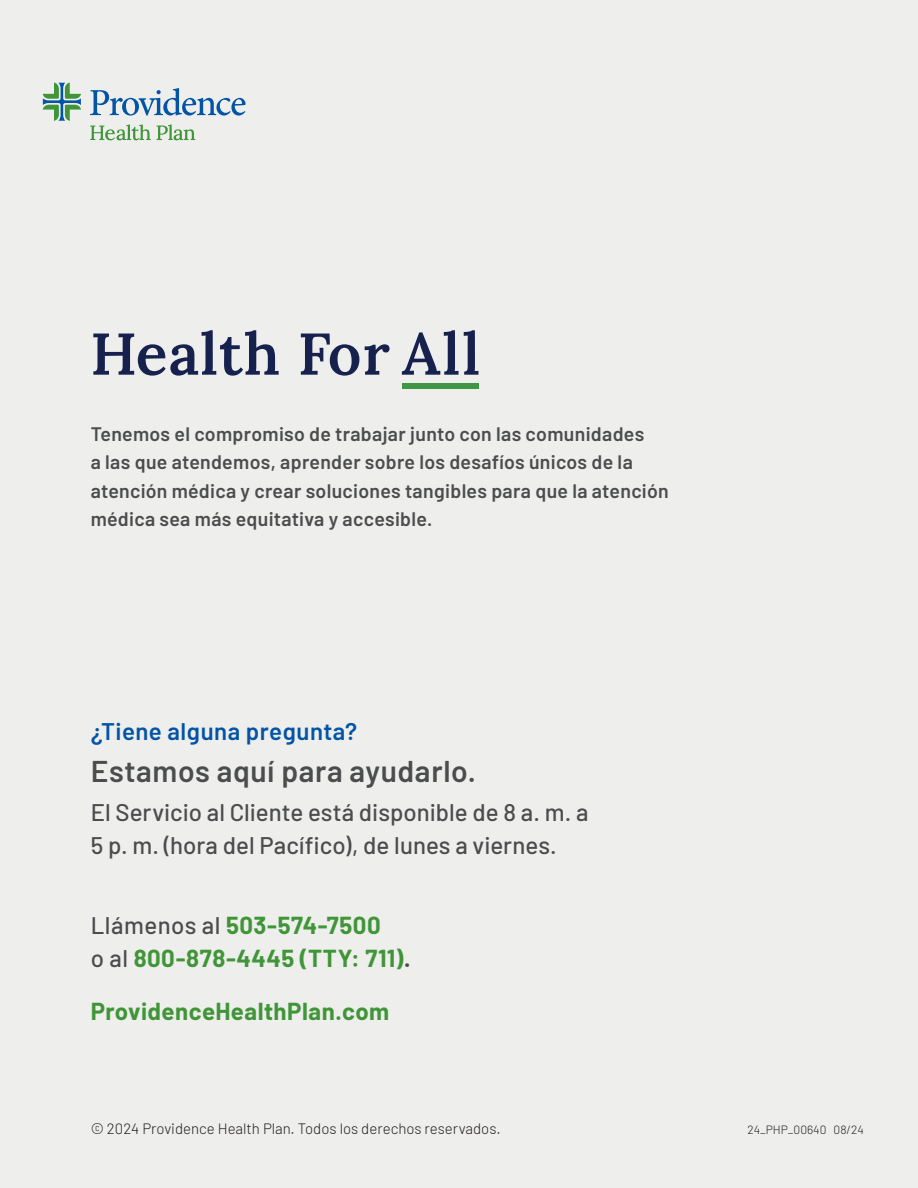
<style>
.page{position:relative;width:918px;height:1188px;background:#eeeeec}
.page>*{position:absolute;margin:0;border:0;box-sizing:border-box;transform-origin:0 0}
.Subhead_Green{font:600 30px "Barlow";letter-spacing:.02em;color:#4b4c4d}
.Body_12_18{font:500 24px/33px "Barlow";color:#4b4c4d}
.Body_Intro{font:700 24px/33px "Barlow";letter-spacing:.02em;color:#3f9537}
.Subhead_15_20{font:600 24px "Barlow";letter-spacing:.02em;color:#0154a6}
.Body_Intro-2{font:600 19.5px/28.5px "Barlow";letter-spacing:.015em;color:#4b4c4d}
.Contact_Info{font:300 15px "Barlow";color:#231f20}
.Contact_Info-2{font:300 12px "Barlow";color:#231f20}
.s1{font-weight:500;color:#4b4c4d}
.s2{color:#4b4c4d}
</style>
<div class="page">
<svg style="left:90px;top:88px;width:156px;height:28px"></svg>
<svg style="left:43px;top:83px;width:38px;height:38px"></svg>
<svg style="left:90px;top:124px;width:61px;height:16px"></svg>
<svg style="left:157px;top:124px;width:38px;height:16px"></svg>
<svg style="left:93px;top:330px;width:186px;height:46px"></svg>
<svg style="left:301px;top:334px;width:58px;height:42px"></svg>
<svg style="left:365px;top:344px;width:25px;height:31px"></svg>
<svg style="left:402px;top:330px;width:76px;height:45px"></svg>
<div style="left:402px;top:383px;width:76px;height:6px;background:#3f9644"></div>
<p class="Body_Intro-2" style="left:91px;top:418px;width:579px">Tenemos el compromiso de trabajar junto con las comunidades<br>a las que atendemos, aprender sobre los desafíos únicos de la atención médica y crear soluciones tangibles para que la atención médica sea más equitativa y accesible.</p>
<p class="Subhead_15_20" style="left:91px;top:714px;width:268px">¿Tiene alguna pregunta?</p>
<p class="Subhead_Green" style="left:91px;top:749px;width:387px">Estamos aquí para ayudarlo.</p>
<p class="Body_12_18" style="left:91px;top:793px;width:499px">El Servicio al Cliente está disponible de 8 a. m. a<br>5 p. m. (hora del Pacífico), de lunes a viernes.</p>
<p class="Body_Intro" style="left:91px;top:907px;width:321px"><span class="s1">Llámenos al</span> 503-574-7500<br><span class="s1">o al</span> 800-878-4445 (TTY: 711)<span class="s2">.</span></p>
<p class="Body_Intro" style="left:91px;top:993px;width:300px">ProvidenceHealthPlan.com</p>
<p class="Contact_Info" style="left:91px;top:1118px;width:411px">© 2024 Providence Health Plan. Todos los derechos reservados.</p>
<p class="Contact_Info-2" style="left:747px;top:1121px;width:118px">24_PHP_00640 08/24</p>
</div>
